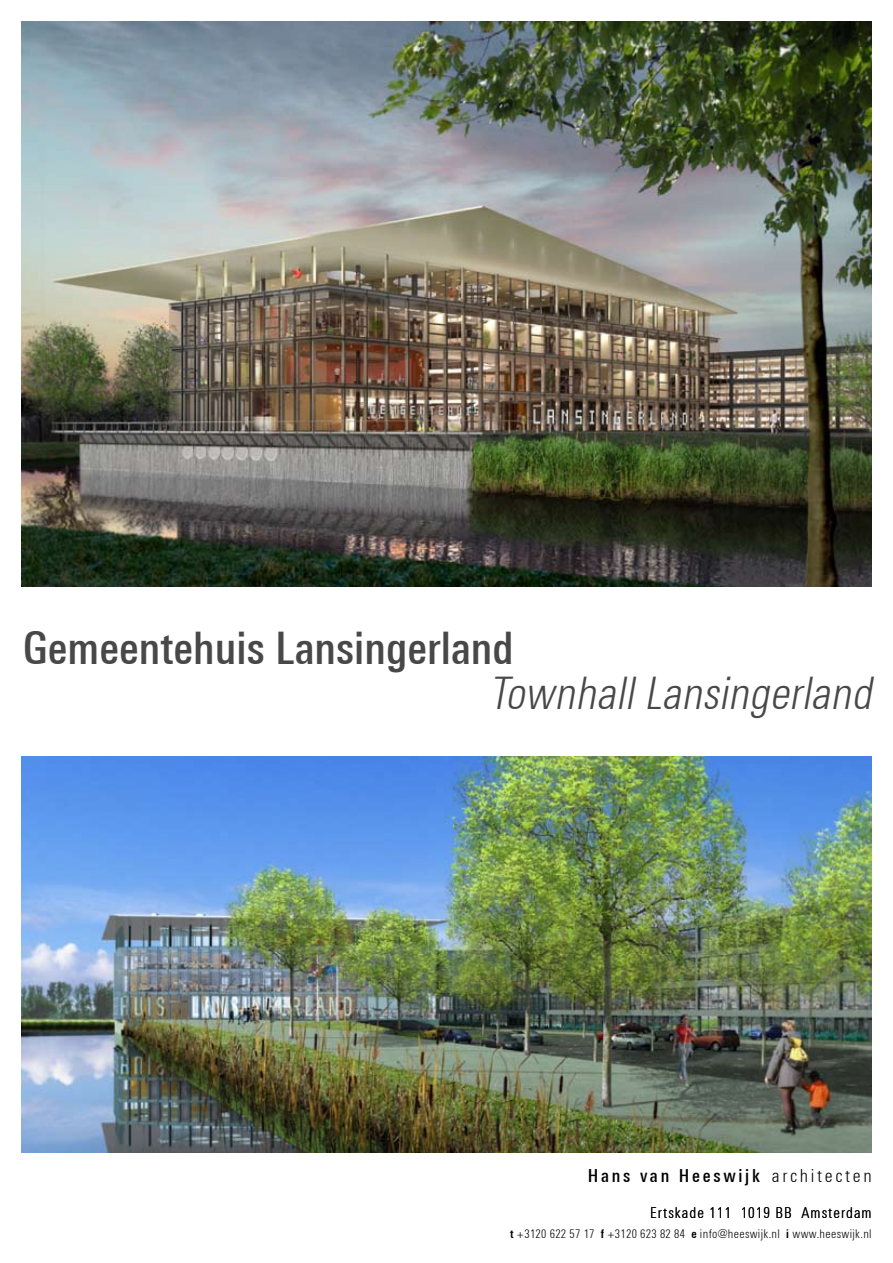
<style>
.page{position:relative;width:893px;height:1263px;background:#fff}
.page>*{position:absolute;margin:0;border:0;box-sizing:border-box;transform-origin:0 0}
.t1{font:500 condensed 45px "Linotype Univers";color:#484848}
.t2{font:italic 300 condensed 45px "Linotype Univers";color:#484848}
.t3{font:500 condensed 18px "Linotype Univers";letter-spacing:.15em;color:#000}
.t4{font:300 condensed 15px "Linotype Univers";letter-spacing:.07em;color:#000}
.t5{font:300 condensed 12px "Linotype Univers";letter-spacing:.03em;color:#000}
.s1{font-weight:300}
.s2{font-weight:700}
</style>
<div class="page">
<img style="left:21px;top:21px;width:851px;height:566px">
<img style="left:21px;top:757px;width:851px;height:395px">
<h1 class="t1" style="left:23px;top:621px;width:492px">Gemeentehuis Lansingerland</h1>
<h1 class="t2" style="left:489px;top:667px;width:393px">TownhallLansingerland</h1>
<h2 class="t3" style="left:588px;top:1165px;width:285px">Hans van Heeswijk <span class="s1">architecten</span></h2>
<p class="t4" style="left:650px;top:1204px;width:223px">Ertskade 111 1019 BB Amsterdam</p>
<p class="t5" style="left:510px;top:1227px;width:363px"><span class="s2">t</span> +3120 622 57 17 <span class="s2">f</span> +3120 623 82 84 <span class="s2">e</span> info@heeswijk.nl <span class="s2">i</span> www.heeswijk.nl</p>
</div>
